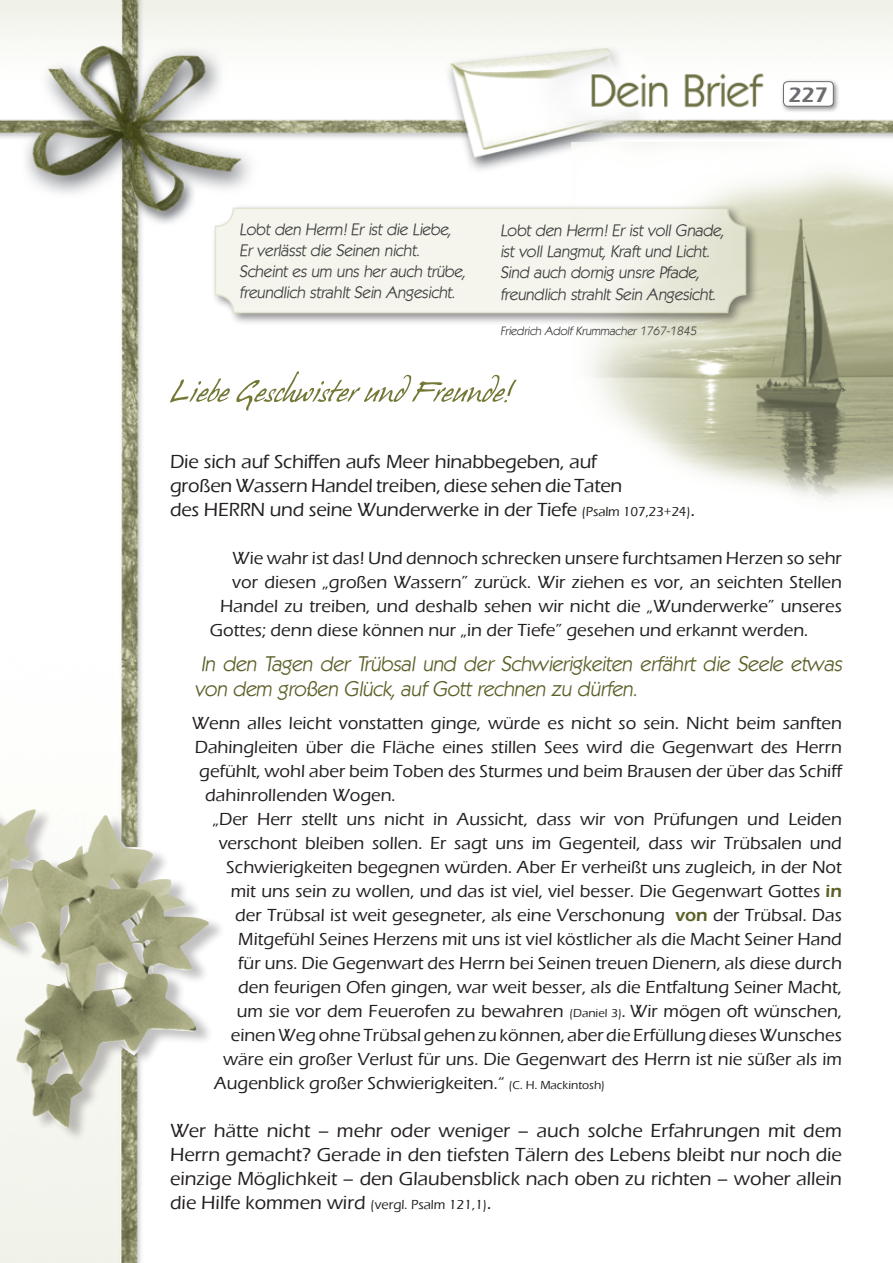
<style>
.page{position:relative;width:893px;height:1263px;background:#fff}
.page>*{position:absolute;margin:0;border:0;box-sizing:border-box;transform-origin:0 0}
.t1{font:600 21.6px "Eras ITC";color:#6c6d70}
.t2{font:21px/25.2px "Kabale Normal";color:#5d6028}
.t3{font:500 19.5px/24px "Eras ITC";letter-spacing:-.01em;color:#231f20}
.t4{font:500 18px "Eras ITC";color:#231f20}
.t5{font:16.5px/21px "Kabale Normal";color:#3e3e3f}
.t6{font:12px "Kabale Normal";color:#3e3e3f}
.s1{font-size:13.5px}
.s2{font-weight:600;color:#5d6028}
.s3{font-size:12px}
</style>
<div class="page">
<img style="left:0;top:0;width:893px;height:1263px">
<div style="left:780px;top:79px;width:60px;height:34px;background:#231f20;opacity:.5"></div>
<div style="left:783px;top:82px;width:50px;height:24px;background:#fff;border-radius:4px"></div>
<div style="left:783px;top:81px;width:51px;height:26px;border:1px solid #6c6d70;border-radius:4px"></div>
<svg style="left:170px;top:371px;width:347px;height:40px"></svg>
<img style="left:571px;top:142px;width:322px;height:373px">
<div style="left:211px;top:204px;width:548px;height:122px;background:#231f20;opacity:.84"></div>
<svg style="left:215px;top:208px;width:531px;height:105px;background:#f2f2e9"></svg>
<div style="left:215px;top:208px;width:531px;height:105px;border:2px solid #d0d1b4;border-radius:18px"></div>
<div style="left:0;top:805px;width:227px;height:337px;background:#231f20;opacity:.34"></div>
<img style="left:0;top:806px;width:209px;height:322px">
<p class="t5" style="left:240px;top:219px;width:227px">Lobt den Herrn! Er ist die Liebe,<br>Er verlässt die Seinen nicht.<br>Scheint es um uns her auch trübe, freundlich strahlt Sein Angesicht.</p>
<p class="t5" style="left:500px;top:220px;width:225px">Lobt den Herrn! Er ist voll Gnade, ist voll Lang mut, Kraft und Licht.<br>Sind auch dornig unsre Pfade, freundlich strahlt Sein Angesicht.</p>
<p class="t6" style="left:500px;top:324px;width:200px">Friedrich Adolf Krummacher 1767-1845</p>
<p class="t1" style="left:788px;top:82px;width:41px">227</p>
<p class="t3" style="left:170px;top:450px;width:526px">Die sich auf Schiffen aufs Meer hinabbegeben, auf<br>großen Wassern Handel treiben, diese sehen die Taten<br>des HERRN und seine Wunderwerke in der Tiefe <span class="s1">(Psalm 107,23+24)</span>.</p>
<p class="t4" style="left:232px;top:548px;width:611px">Wie wahr ist das! Und dennoch schrecken unsere furchtsamen Herzen so sehr</p>
<p class="t4" style="left:232px;top:572px;width:611px">vor diesen „großen Wassern” zurück. Wir ziehen es vor, an seichten Stellen</p>
<p class="t4" style="left:220px;top:596px;width:623px">Handel zu treiben, und deshalb sehen wir nicht die „Wunderwerke” unseres</p>
<p class="t4" style="left:210px;top:620px;width:600px">Gottes; denn diese können nur „in der Tiefe” gesehen und erkannt werden.</p>
<p class="t2" style="left:195px;top:651px;width:652px">In den Tagen der Trübsal und der Schwierig keiten erfährt die Seele etwas von dem g roßen Glück, auf Gott rechnen zu dürfen.</p>
<p class="t4" style="left:192px;top:713px;width:652px">Wenn alles leicht vonstatten ginge, würde es nicht so sein. Nicht beim sanften</p>
<p class="t4" style="left:195px;top:737px;width:649px">Dahingleiten über die Fläche eines stillen Sees wird die Gegenwart des Herrn</p>
<p class="t4" style="left:199px;top:761px;width:644px">gefühlt, wohl aber beim Toben des Sturmes und beim Brausen der über das Schiff</p>
<p class="t4" style="left:205px;top:785px;width:192px">dahinrollenden Wogen.</p>
<p class="t4" style="left:213px;top:809px;width:631px">„Der Herr stellt uns nicht in Aussicht, dass wir von Prüfungen und Leiden</p>
<p class="t4" style="left:219px;top:833px;width:625px">verschont bleiben sollen. Er sagt uns im Gegenteil, dass wir Trübsalen und</p>
<p class="t4" style="left:226px;top:857px;width:617px">Schwierigkeiten begegnen würden. Aber Er verheißt uns zugleich, in der Not</p>
<p class="t4" style="left:231px;top:881px;width:613px">mit uns sein zu wollen, und das ist viel, viel besser. Die Gegenwart Gottes <span class="s2">in</span></p>
<p class="t4" style="left:235px;top:905px;width:608px">der Trübsal ist weit gesegneter, als eine Verschonung <span class="s2">von</span> der Trübsal. Das</p>
<p class="t4" style="left:238px;top:929px;width:605px">Mitgefühl Seines Herzens mit uns ist viel köstlicher als die Macht Seiner Hand</p>
<p class="t4" style="left:238px;top:953px;width:605px">für uns. Die Gegenwart des Herrn bei Seinen treuen Dienern, als diese durch</p>
<p class="t4" style="left:238px;top:977px;width:605px">den feurigen Ofen gingen, war weit besser, als die Entfaltung Seiner Macht,</p>
<p class="t4" style="left:237px;top:1001px;width:607px">um sie vor dem Feuerofen zu bewahren <span class="s3">(Daniel 3)</span>. Wir mögen oft wünschen,</p>
<p class="t4" style="left:231px;top:1025px;width:613px">einen Weg ohne Trübsal gehen zu können, aber die Erfüllung dieses Wunsches</p>
<p class="t4" style="left:223px;top:1049px;width:620px">wäre ein großer Verlust für uns. Die Gegenwart des Herrn ist nie süßer als im</p>
<p class="t4" style="left:214px;top:1073px;width:392px">Augenblick großer Schwierigkeiten.“ <span class="s3">(C. H. Mackintosh)</span></p>
<p class="t3" style="left:170px;top:1118px;width:673px;text-align:justify">Wer hätte nicht – mehr oder weniger – auch solche Erfahrungen mit dem Herrn gemacht? Gerade in den tiefsten Tälern des Lebens bleibt nur noch die einzige Möglichkeit – den Glaubensblick nach oben zu richten – woher allein die Hilfe kommen wird <span class="s1">(vergl. Psalm 121,1)</span>.</p>
</div>
